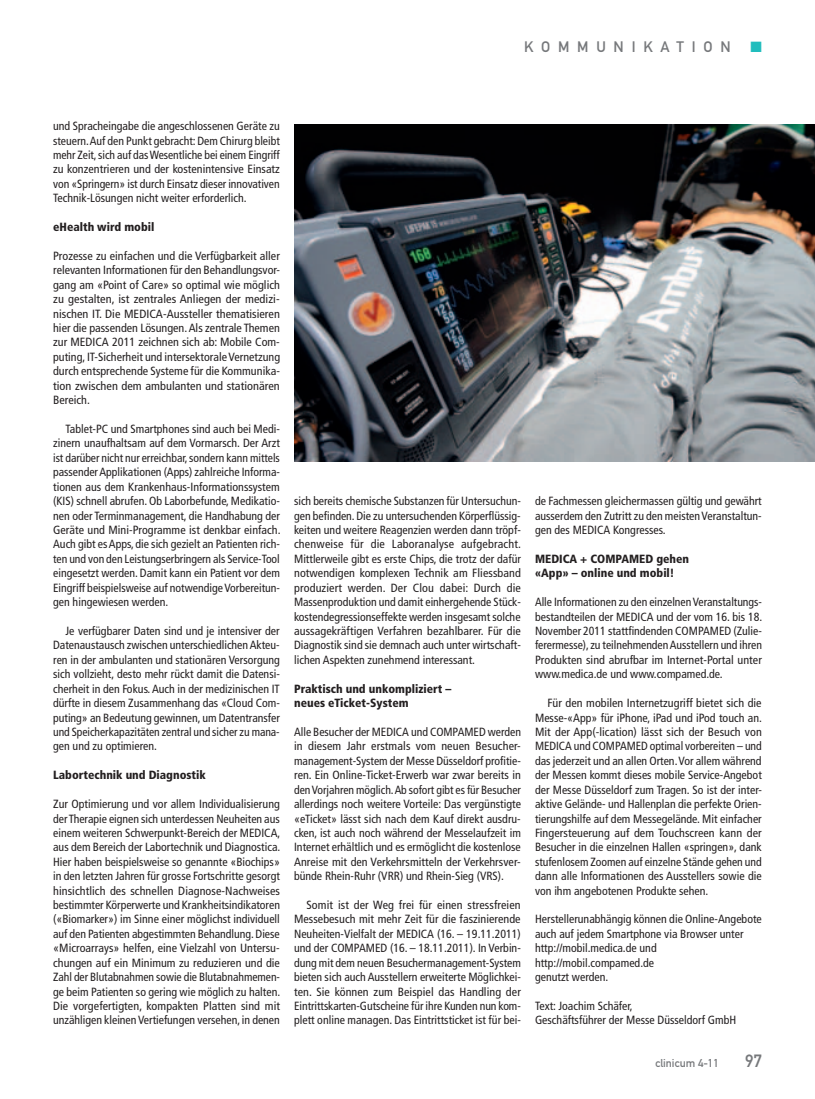
<style>
.page{position:relative;width:815px;height:1099px;background:#fff}
.page>*{position:absolute;margin:0;border:0;box-sizing:border-box;transform-origin:0 0}
.t1{font:17.5px "DIN Mittelschrift Std";color:#76787b}
.t2{font:15px "DIN Mittelschrift Std";letter-spacing:.52em;color:#76787b}
.t3{font:15px "Zapf Dingbats ITC";color:#21bdbd}
.t4{font:condensed 11.88px/14.4px "Frutiger LT Std";color:#231f20;text-align:justify}
.t5{font:900 condensed 11.88px/14.4px "Frutiger LT Std";color:#231f20}
.t6{font:11.25px "DIN Mittelschrift Std";color:#76787b}
</style>
<div class="page">
<img style="left:294px;top:124px;width:521px;height:337px">
<p class="t2" style="left:524px;top:38px;width:208px">KOMMUNIKATION</p>
<p class="t3" style="left:750px;top:40px;width:13px">■</p>
<p class="t4" style="left:53px;top:119px;width:228px">und Spracheingabe die angeschlossenen Geräte zu steuern. Auf den Punkt gebracht: Dem Chirurg bleibt mehr Zeit, sich auf das Wesentliche bei einem Eingriff zu konzentrieren und der kostenintensive Einsatz von «Springern» ist durch Einsatz dieser innovativen Technik-Lösungen nicht weiter erforderlich.</p>
<p class="t5" style="left:53px;top:220px;width:103px">eHealth wird mobil</p>
<p class="t4" style="left:53px;top:249px;width:228px">Prozesse zu einfachen und die Verfügbarkeit aller relevanten Informationen für den Behandlungsvor&shy;gang am «Point of Care» so optimal wie möglich zu gestalten, ist zentrales Anliegen der medizi&shy;nischen IT. Die MEDICA-Aussteller thematisieren hier die passenden Lösungen. Als zentrale Themen zur MEDICA 2011 zeichnen sich ab: Mobile Com&shy;puting, IT-Sicherheit und intersektorale Vernetzung durch entsprechende Systeme für die Kommunika&shy;tion zwischen dem ambulanten und stationären Bereich.</p>
<p class="t4" style="left:53px;top:422px;width:229px;text-indent:12px">Tablet-PC und Smartphones sind auch bei Medi&shy;zinern unaufhaltsam auf dem Vormarsch. Der Arzt ist darüber nicht nur erreichbar, sondern kann mittels passender Applikationen (Apps) zahlreiche Informa&shy;tionen aus dem Krankenhaus-Informationssystem (KIS) schnell abrufen. Ob Laborbefunde, Medikatio&shy;nen oder Terminmanagement, die Handhabung der Geräte und Mini-Programme ist denkbar einfach.<br>Auch gibt es Apps, die sich gezielt an Patienten rich&shy;ten und von den Leistungserbringern als Service-Tool eingesetzt werden. Damit kann ein Patient vor dem Eingriff beispielsweise auf notwendige Vorbereitun&shy;gen hingewiesen werden.</p>
<p class="t4" style="left:53px;top:623px;width:228px;text-indent:12px">Je verfügbarer Daten sind und je intensiver der Datenaustausch zwischen unterschiedlichen Akteu&shy;ren in der ambulanten und stationären Versorgung sich vollzieht, desto mehr rückt damit die Datensi&shy;cherheit in den Fokus. Auch in der medizinischen IT dürfte in diesem Zusammenhang das «Cloud Com&shy;puting» an Bedeutung gewinnen, um Datentransfer und Speicherkapazitäten zentral und sicher zu mana&shy;gen und zu optimieren.</p>
<p class="t5" style="left:53px;top:767px;width:154px">Labortechnik und Diagnostik</p>
<p class="t4" style="left:53px;top:796px;width:229px">Zur Optimierung und vor allem Individualisierung der Therapie eignen sich unterdessen Neuheiten aus einem weiteren Schwerpunkt-Bereich der MEDICA, aus dem Bereich der Labortechnik und Diagnostica.<br>Hier haben beispielsweise so genannte «Biochips» in den letzten Jahren für grosse Fortschritte gesorgt hinsichtlich des schnellen Diagnose-Nachweises bestimmter Körperwerte und Krankheitsindikatoren («Biomarker») im Sinne einer möglichst individuell auf den Patienten abgestimmten Behandlung. Diese «Microarrays» helfen, eine Vielzahl von Untersu&shy;chungen auf ein Minimum zu reduzieren und die Zahl der Blutabnahmen sowie die Blutabnahmemen&shy;ge beim Patienten so gering wie möglich zu halten.<br>Die vorgefertigten, kompakten Platten sind mit unzähligen kleinen Vertiefungen versehen, in denen</p>
<p class="t4" style="left:294px;top:494px;width:229px">sich bereits chemische Substanzen für Untersuchun&shy;gen befinden. Die zu untersuchenden Körperflüssig&shy;keiten und weitere Reagenzien werden dann tröpf&shy;chenweise für die Laboranalyse aufgebracht.<br>Mittlerweile gibt es erste Chips, die trotz der dafür notwendigen komplexen Technik am Fliessband produziert werden. Der Clou dabei: Durch die Massenproduktion und damit einhergehende Stück&shy;kostendegressionseffekte werden insgesamt solche aussagekräftigen Verfahren bezahlbarer. Für die Diagnostik sind sie demnach auch unter wirtschaft&shy;lichen Aspekten zunehmend interessant.</p>
<p class="t5" style="left:294px;top:681px;width:159px">Praktisch und unkompliziert – neues eTicket-System</p>
<p class="t4" style="left:294px;top:724px;width:228px">Alle Besucher der MEDICA und COMPAMED werden in diesem Jahr erstmals vom neuen Besucher&shy;management-System der Messe Düsseldorf profitie&shy;ren. Ein Online-Ticket-Erwerb war zwar bereits in den Vorjahren möglich. Ab sofort gibt es für Besucher allerdings noch weitere Vorteile: Das vergünstigte «eTicket» lässt sich nach dem Kauf direkt ausdru&shy;cken, ist auch noch während der Messelaufzeit im Internet erhältlich und es ermöglicht die kostenlose Anreise mit den Verkehrsmitteln der Verkehrsver&shy;bünde Rhein-Ruhr (VRR) und Rhein-Sieg (VRS).</p>
<p class="t4" style="left:294px;top:897px;width:228px;text-indent:12px">Somit ist der Weg frei für einen stressfreien Messebesuch mit mehr Zeit für die faszinierende Neuheiten-Vielfalt der MEDICA (16. – 19.11.2011) und der COMPAMED (16. – 18.11.2011). In Verbin&shy;dung mit dem neuen Besuchermanagement-System bieten sich auch Ausstellern erweiterte Möglichkei&shy;ten. Sie können zum Beispiel das Handling der Eintrittskarten-Gutscheine für ihre Kunden nun kom&shy;plett online managen. Das Eintrittsticket ist für bei-</p>
<p class="t4" style="left:535px;top:494px;width:228px">de Fachmessen gleichermassen gültig und gewährt ausserdem den Zutritt zu den meisten Veranstaltun&shy;gen des MEDICA Kongresses.</p>
<p class="t5" style="left:535px;top:551px;width:156px">MEDICA + COMPAMED gehen «App» – online und mobil!</p>
<p class="t4" style="left:535px;top:595px;width:229px">Alle Informationen zu den einzelnen Veranstaltungs&shy;bestandteilen der MEDICA und der vom 16. bis 18.<br>November 2011 stattfindenden COMPAMED (Zulie&shy;ferermesse), zu teilnehmenden Ausstellern und ihren Produkten sind abrufbar im Internet-Portal unter www.medica.de und www.compamed.de.</p>
<p class="t4" style="left:535px;top:696px;width:229px;text-indent:12px">Für den mobilen Internetzugriff bietet sich die Messe-«App» für iPhone, iPad und iPod touch an.<br>Mit der App(-lication) lässt sich der Besuch von MEDICA und COMPAMED optimal vorbereiten – und das jederzeit und an allen Orten. Vor allem während der Messen kommt dieses mobile Service-Angebot der Messe Düsseldorf zum Tragen. So ist der inter&shy;aktive Gelände- und Hallenplan die perfekte Orien&shy;tierungshilfe auf dem Messegelände. Mit einfacher Fingersteuerung auf dem Touchscreen kann der Besucher in die einzelnen Hallen «springen», dank stufenlosem Zoomen auf einzelne Stände gehen und dann alle Informationen des Ausstellers sowie die von ihm angebotenen Produkte sehen.</p>
<p class="t4" style="left:535px;top:912px;width:228px;text-align:left">Herstellerunabhängig können die Online-Angebote auch auf jedem Smartphone via Browser unter http://mobil.medica.de und http://mobil.compamed.de<br>genutzt werden.</p>
<p class="t4" style="left:535px;top:998px;width:203px">Text: Joachim Schäfer,<br>Geschäftsführer der Messe Düsseldorf GmbH</p>
<p class="t6" style="left:655px;top:1056px;width:65px">clinicum 4-11</p>
<h1 class="t1" style="left:745px;top:1050px;width:18px">97</h1>
</div>
